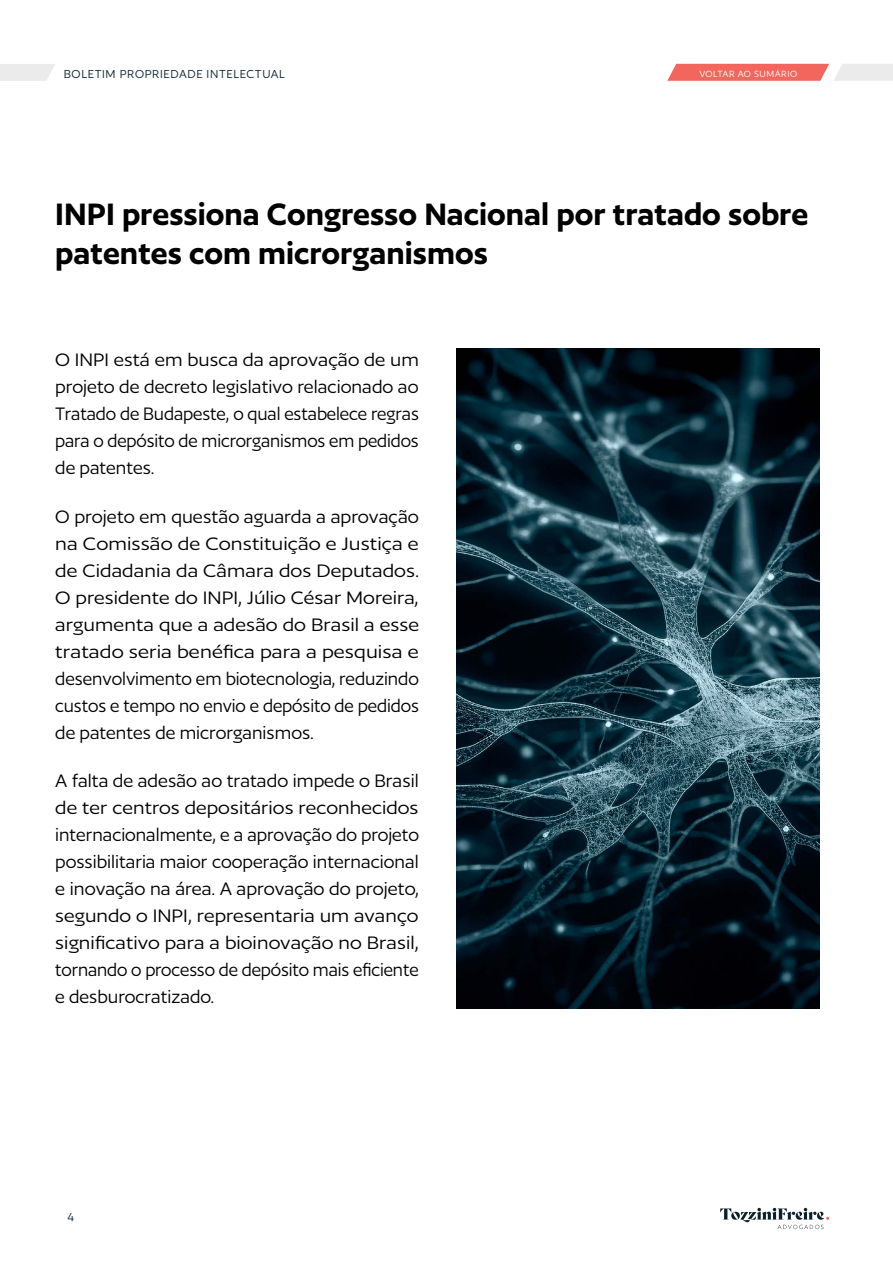
<style>
.page{position:relative;width:893px;height:1263px;background:#fff}
.page>*{position:absolute;margin:0;border:0;box-sizing:border-box;transform-origin:0 0}
.t1{font:600 36px/39px "Author";color:#000}
.t2{font:21px/27px "Author";letter-spacing:-.005em;color:#000;text-align:justify}
.t3{font:21px/27px "Author";letter-spacing:-.005em;color:#000;text-align:justify;scale:1.06 1}
.t4{font:13.5px "Author";letter-spacing:.05em;color:#0b2430}
.t5{font:10.5px "Author";letter-spacing:.05em;color:#fff}
</style>
<div class="page">
<svg style="left:720px;top:1208px;width:109px;height:21px"></svg>
<svg style="left:0;top:64px;width:55px;height:17px"></svg>
<svg style="left:667px;top:64px;width:226px;height:17px;background:#f1938e"></svg>
<img style="left:456px;top:349px;width:364px;height:660px">
<p class="t4" style="left:64px;top:67px;width:223px">BOLETIM PROPRIEDADE INTELECTUAL</p>
<p class="t5" style="left:699px;top:68px;width:99px">VOLTAR AO SUMÁRIO</p>
<h1 class="t1" style="left:55px;top:195px;width:754px">INPI pressiona Congresso Nacional por tratado sobre patentes com microrganismos</h1>
<p class="t3" style="left:55px;top:346px;width:345px">O INPI está em busca da aprovação de um projeto de decreto legislativo relacionado ao Tratado de Budapeste, o qual estabelece regras para o depósito de microrganismos em pedidos de patentes.</p>
<p class="t2" style="left:55px;top:503px;width:365px">O projeto em questão aguarda a aprovação na Comissão de Constituição e Justiça e de Cidadania da Câmara dos Deputados.<br>O presidente do INPI, Júlio César Moreira, argumenta que a adesão do Brasil a esse tratado seria benéfica para a pesquisa e desenvolvimento em biotecnologia, reduzindo custos e tempo no envio e depósito de pedidos de patentes de microrganismos.</p>
<p class="t2" style="left:55px;top:767px;width:365px">A falta de adesão ao tratado impede o Brasil de ter centros depositários reconhecidos internacionalmente, e a aprovação do projeto possibilitaria maior cooperação internacional e inovação na área. A aprovação do projeto, segundo o INPI, representaria um avanço significativo para a bioinovação no Brasil, tornando o processo de depósito mais eficiente e desburocratizado.</p>
<p class="t4" style="left:68px;top:1209px;width:8px">4</p>
</div>
